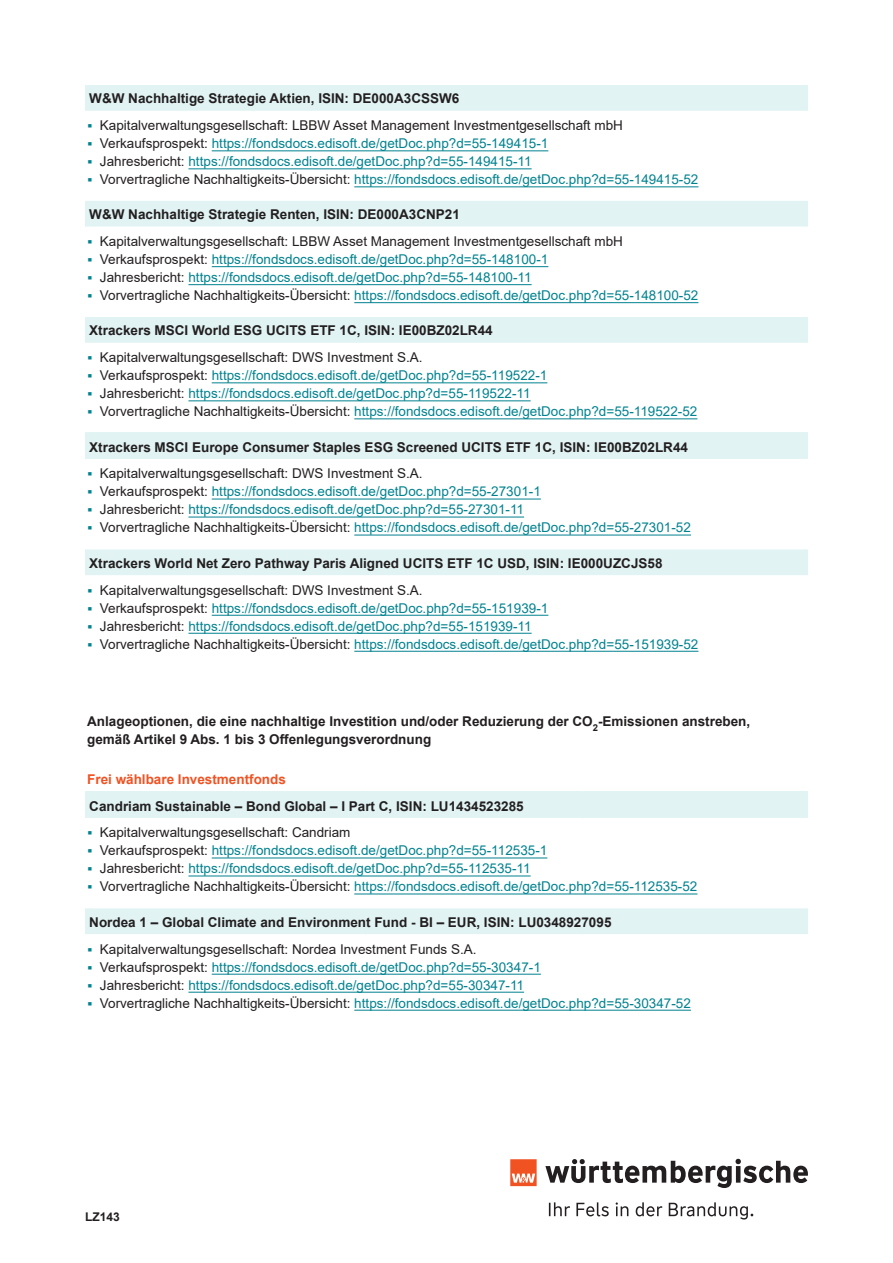
<style>
.page{position:relative;width:893px;height:1263px;background:#fff}
.page>*{position:absolute;margin:0;border:0;box-sizing:border-box;transform-origin:0 0}
.t1{font:13.5px "Arial";color:#00828f}
.t2{font:700 13.5px/18px "Arial";color:#231f20}
.t3{font:13.5px "Arial";color:#231f20}
.t4{font:700 13.5px "Arial";color:#f15222}
.t5{font:700 12px "Arial";color:#231f20}
.s1{font-family:"WW Type";font-weight:700;color:#00828f}
.s2{font-family:"WW Type";font-weight:700}
.s3{color:#231f20}
</style>
<div class="page">
<svg style="left:549px;top:1202px;width:204px;height:17px"></svg>
<svg style="left:545px;top:1159px;width:263px;height:29px"></svg>
<svg style="left:510px;top:1159px;width:27px;height:27px"></svg>
<div style="left:85px;top:85px;width:723px;height:27px;background:#e1f3f3"></div>
<hr style="left:85px;top:111px;width:723px;height:2px;background:#fff">
<hr style="left:212px;top:150px;width:336px;height:1px;background:#00828f">
<hr style="left:188px;top:168px;width:344px;height:1px;background:#00828f">
<hr style="left:354px;top:186px;width:344px;height:1px;background:#00828f">
<svg style="left:85px;top:201px;width:723px;height:374px"></svg>
<hr style="left:85px;top:432px;width:723px;height:2px;background:#e1f3f3">
<hr style="left:85px;top:227px;width:723px;height:2px;background:#fff">
<hr style="left:85px;top:343px;width:723px;height:2px;background:#fff">
<hr style="left:85px;top:459px;width:723px;height:2px;background:#fff">
<hr style="left:212px;top:266px;width:336px;height:1px;background:#00828f">
<hr style="left:188px;top:284px;width:344px;height:1px;background:#00828f">
<hr style="left:354px;top:302px;width:344px;height:1px;background:#00828f">
<hr style="left:212px;top:382px;width:335px;height:1px;background:#00828f">
<hr style="left:188px;top:400px;width:343px;height:1px;background:#00828f">
<hr style="left:354px;top:418px;width:343px;height:1px;background:#00828f">
<hr style="left:212px;top:499px;width:329px;height:1px;background:#00828f">
<hr style="left:188px;top:517px;width:336px;height:1px;background:#00828f">
<hr style="left:354px;top:535px;width:337px;height:1px;background:#00828f">
<hr style="left:212px;top:615px;width:336px;height:1px;background:#00828f">
<hr style="left:188px;top:633px;width:344px;height:1px;background:#00828f">
<hr style="left:354px;top:651px;width:344px;height:1px;background:#00828f">
<svg style="left:85px;top:793px;width:723px;height:141px"></svg>
<hr style="left:85px;top:791px;width:281px;height:2px;background:#e1f3f3">
<hr style="left:366px;top:791px;width:217px;height:2px;background:#e1f3f3">
<hr style="left:583px;top:791px;width:225px;height:2px;background:#e1f3f3">
<hr style="left:85px;top:818px;width:281px;height:2px;background:#fff">
<hr style="left:366px;top:818px;width:217px;height:2px;background:#fff">
<hr style="left:583px;top:818px;width:225px;height:2px;background:#fff">
<hr style="left:212px;top:858px;width:335px;height:1px;background:#00828f">
<hr style="left:188px;top:876px;width:343px;height:1px;background:#00828f">
<hr style="left:354px;top:894px;width:343px;height:1px;background:#00828f">
<hr style="left:212px;top:974px;width:329px;height:1px;background:#00828f">
<hr style="left:188px;top:992px;width:336px;height:1px;background:#00828f">
<hr style="left:354px;top:1010px;width:337px;height:1px;background:#00828f">
<p class="t2" style="left:89px;top:90px;width:372px">W&amp;W Nachhaltige Strategie Aktien, ISIN: DE000A3CSSW6</p>
<p class="t3" style="left:87px;top:116px;width:537px"><span class="s1">•</span> Kapitalverwaltungsgesellschaft: LBBW Asset Management Investmentgesellschaft mbH</p>
<p class="t1" style="left:87px;top:134px;width:463px"><span class="s2">•</span> <span class="s3">Verkaufsprospekt:</span> https://fondsdocs.edisoft.de/getDoc.php?d=55-149415-1</p>
<p class="t1" style="left:87px;top:152px;width:446px"><span class="s2">•</span> <span class="s3">Jahresbericht:</span> https://fondsdocs.edisoft.de/getDoc.php?d=55-149415-11</p>
<p class="t1" style="left:87px;top:170px;width:613px"><span class="s2">•</span> <span class="s3">Vorvertragliche Nachhaltigkeits-Übersicht:</span> https://fondsdocs.edisoft.de/getDoc.php?d=55-149415-52</p>
<p class="t2" style="left:89px;top:206px;width:372px">W&amp;W Nachhaltige Strategie Renten, ISIN: DE000A3CNP21</p>
<p class="t3" style="left:87px;top:232px;width:537px"><span class="s1">•</span> Kapitalverwaltungsgesellschaft: LBBW Asset Management Investmentgesellschaft mbH</p>
<p class="t1" style="left:87px;top:250px;width:463px"><span class="s2">•</span> <span class="s3">Verkaufsprospekt:</span> https://fondsdocs.edisoft.de/getDoc.php?d=55-148100-1</p>
<p class="t1" style="left:87px;top:268px;width:446px"><span class="s2">•</span> <span class="s3">Jahresbericht:</span> https://fondsdocs.edisoft.de/getDoc.php?d=55-148100-11</p>
<p class="t1" style="left:87px;top:286px;width:613px"><span class="s2">•</span> <span class="s3">Vorvertragliche Nachhaltigkeits-Übersicht:</span> https://fondsdocs.edisoft.de/getDoc.php?d=55-148100-52</p>
<p class="t2" style="left:89px;top:322px;width:405px">Xtrackers MSCI World ESG UCITS ETF 1C, ISIN: IE00BZ02LR44</p>
<p class="t3" style="left:87px;top:348px;width:337px"><span class="s1">•</span> Kapitalverwaltungsgesellschaft: DWS Investment S.A.</p>
<p class="t1" style="left:87px;top:366px;width:462px"><span class="s2">•</span> <span class="s3">Verkaufsprospekt:</span> https://fondsdocs.edisoft.de/getDoc.php?d=55-119522-1</p>
<p class="t1" style="left:87px;top:384px;width:445px"><span class="s2">•</span> <span class="s3">Jahresbericht:</span> https://fondsdocs.edisoft.de/getDoc.php?d=55-119522-11</p>
<p class="t1" style="left:87px;top:402px;width:612px"><span class="s2">•</span> <span class="s3">Vorvertragliche Nachhaltigkeits-Übersicht:</span> https://fondsdocs.edisoft.de/getDoc.php?d=55-119522-52</p>
<p class="t2" style="left:89px;top:438px;width:600px">Xtrackers MSCI Europe Consumer Staples ESG Screened UCITS ETF 1C, ISIN: IE00BZ02LR44</p>
<p class="t3" style="left:87px;top:464px;width:337px"><span class="s1">•</span> Kapitalverwaltungsgesellschaft: DWS Investment S.A.</p>
<p class="t1" style="left:87px;top:482px;width:455px"><span class="s2">•</span> <span class="s3">Verkaufsprospekt:</span> https://fondsdocs.edisoft.de/getDoc.php?d=55-27301-1</p>
<p class="t1" style="left:87px;top:500px;width:438px"><span class="s2">•</span> <span class="s3">Jahresbericht:</span> https://fondsdocs.edisoft.de/getDoc.php?d=55-27301-11</p>
<p class="t1" style="left:87px;top:518px;width:605px"><span class="s2">•</span> <span class="s3">Vorvertragliche Nachhaltigkeits-Übersicht:</span> https://fondsdocs.edisoft.de/getDoc.php?d=55-27301-52</p>
<p class="t2" style="left:89px;top:554px;width:575px">Xtrackers World Net Zero Pathway Paris Aligned UCITS ETF 1C USD, ISIN: IE000UZCJS58</p>
<p class="t3" style="left:87px;top:580px;width:337px"><span class="s1">•</span> Kapitalverwaltungsgesellschaft: DWS Investment S.A.</p>
<p class="t1" style="left:87px;top:598px;width:463px"><span class="s2">•</span> <span class="s3">Verkaufsprospekt:</span> https://fondsdocs.edisoft.de/getDoc.php?d=55-151939-1</p>
<p class="t1" style="left:87px;top:616px;width:446px"><span class="s2">•</span> <span class="s3">Jahresbericht:</span> https://fondsdocs.edisoft.de/getDoc.php?d=55-151939-11</p>
<p class="t1" style="left:87px;top:634px;width:613px"><span class="s2">•</span> <span class="s3">Vorvertragliche Nachhaltigkeits-Übersicht:</span> https://fondsdocs.edisoft.de/getDoc.php?d=55-151939-52</p>
<p class="t2" style="left:87px;top:712px;width:665px">Anlageoptionen, die eine nachhaltige Investition und/oder Reduzierung der CO<sub>2</sub>-Emissionen anstreben, gemäß Artikel 9 Abs. 1 bis 3 Offenlegungsverordnung</p>
<p class="t4" style="left:87px;top:769px;width:200px">Frei wählbare Investmentfonds</p>
<p class="t2" style="left:89px;top:797px;width:436px">Candriam Sustainable – Bond Global – I Part C, ISIN: LU1434523285</p>
<p class="t3" style="left:87px;top:823px;width:265px"><span class="s1">•</span> Kapitalverwaltungsgesellschaft: Candriam</p>
<p class="t1" style="left:87px;top:841px;width:462px"><span class="s2">•</span> <span class="s3">Verkaufsprospekt:</span> https://fondsdocs.edisoft.de/getDoc.php?d=55-112535-1</p>
<p class="t1" style="left:87px;top:859px;width:445px"><span class="s2">•</span> <span class="s3">Jahresbericht:</span> https://fondsdocs.edisoft.de/getDoc.php?d=55-112535-11</p>
<p class="t1" style="left:87px;top:877px;width:612px"><span class="s2">•</span> <span class="s3">Vorvertragliche Nachhaltigkeits-Übersicht:</span> https://fondsdocs.edisoft.de/getDoc.php?d=55-112535-52</p>
<p class="t2" style="left:89px;top:913px;width:524px">Nordea 1 – Global Climate and Environment Fund - BI – EUR, ISIN: LU0348927095</p>
<p class="t3" style="left:87px;top:939px;width:391px"><span class="s1">•</span> Kapitalverwaltungsgesellschaft: Nordea Investment Funds S.A.</p>
<p class="t1" style="left:87px;top:957px;width:455px"><span class="s2">•</span> <span class="s3">Verkaufsprospekt:</span> https://fondsdocs.edisoft.de/getDoc.php?d=55-30347-1</p>
<p class="t1" style="left:87px;top:975px;width:438px"><span class="s2">•</span> <span class="s3">Jahresbericht:</span> https://fondsdocs.edisoft.de/getDoc.php?d=55-30347-11</p>
<p class="t1" style="left:87px;top:993px;width:605px"><span class="s2">•</span> <span class="s3">Vorvertragliche Nachhaltigkeits-Übersicht:</span> https://fondsdocs.edisoft.de/getDoc.php?d=55-30347-52</p>
<p class="t5" style="left:85px;top:1208px;width:36px">LZ143</p>
</div>
